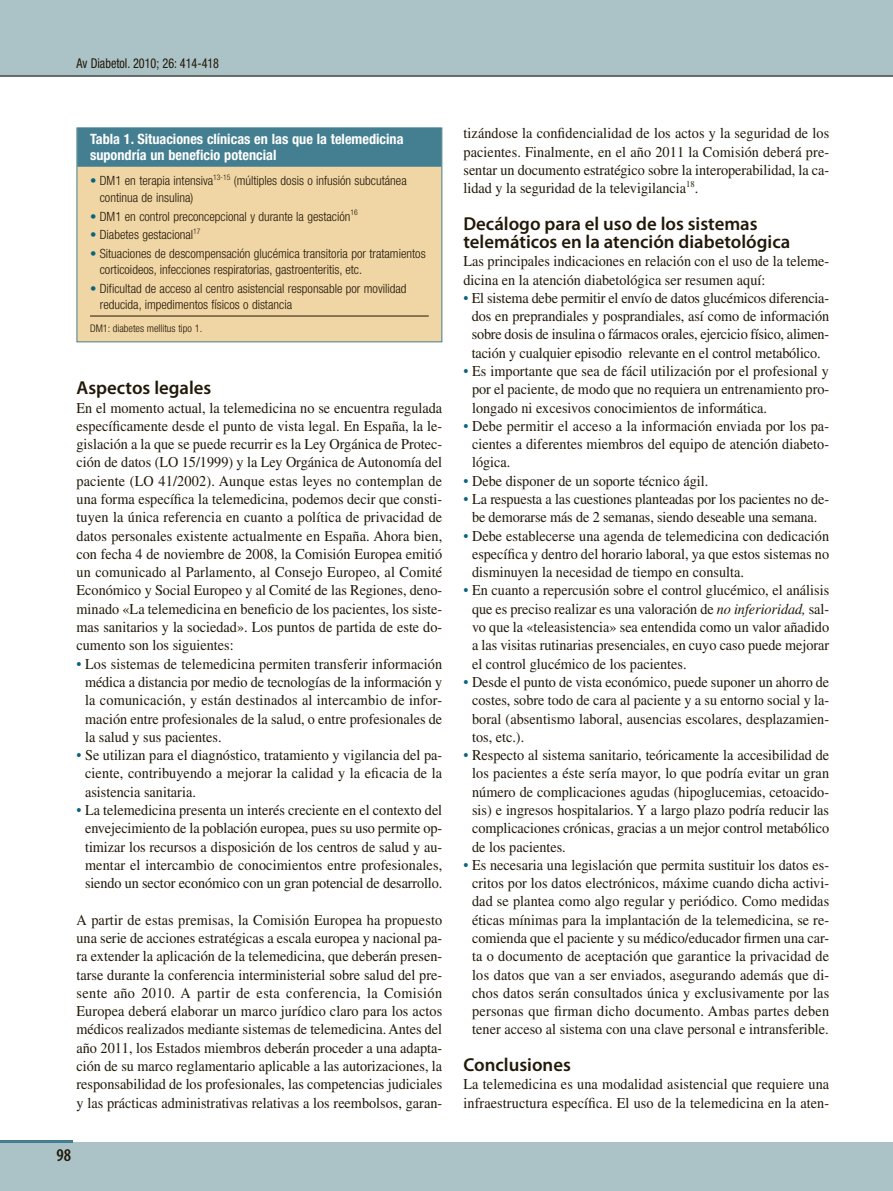
<style>
.page{position:relative;width:893px;height:1191px;background:#fff}
.page>*{position:absolute;margin:0;border:0;box-sizing:border-box;transform-origin:0 0}
.t1{font:600 18.75px/18.3px "Myriad Pro";color:#211808}
.t2{font:600 condensed 18px "Myriad Pro";color:#211808}
.t3{font:15px/18.3px "Times LT Std";color:#211808;text-align:justify;scale:.95 1}
.t4{font:700 condensed 14.25px/16.5px "Helvetica Neue LT Std";color:#fff}
.t5{font:condensed 13.5px "Helvetica Neue LT Std";color:#211808;scale:.9 1}
.t6{font:300 condensed 12.75px/16.5px "Helvetica Neue LT Std";color:#211808}
.t7{font:300 condensed 10.5px "Helvetica Neue LT Std";color:#211808}
.s1{color:#09657f}
.s2{font-style:italic}
</style>
<div class="page">
<div style="left:0;top:0;width:893px;height:76px;background:#abc3c6"></div>
<hr style="left:0;top:76px;width:893px;height:1px;background:#211808">
<div style="left:0;top:1142px;width:893px;height:48px;background:#abc3c6"></div>
<hr style="left:0;top:1140px;width:72px;height:2px;background:#437e91">
<div style="left:77px;top:128px;width:365px;height:214px;background:#f0d5a5"></div>
<div style="left:77px;top:128px;width:364px;height:39px;background:#437e91"></div>
<hr style="left:90px;top:316px;width:339px;height:1px;background:#211808">
<div style="left:77px;top:128px;width:365px;height:214px;border:1px solid #437e91"></div>
<p class="t5" style="left:77px;top:59px;width:160px">Av Diabetol. 2010; 26: 414-418</p>
<p class="t4" style="left:90px;top:132px;width:315px">Tabla 1. Situaciones clínicas en las que la telemedicina supondría un beneficio potencial</p>
<p class="t6" style="left:100px;top:174px;width:309px;text-indent:-10px"><span class="s1">•</span> DM1 en terapia intensiva<sup>13-15</sup> (múltiples dosis o infusión subcutánea continua de insulina)</p>
<p class="t6" style="left:90px;top:209px;width:269px"><span class="s1">•</span> DM1 en control preconcepcional y durante la gestación<sup>16</sup></p>
<p class="t6" style="left:90px;top:228px;width:112px"><span class="s1">•</span> Diabetes gestacional<sup>17</sup></p>
<p class="t6" style="left:100px;top:246px;width:327px;text-indent:-10px"><span class="s1">•</span> Situaciones de descompensación glucémica transitoria por tratamientos corticoideos, infecciones respiratorias, gastroenteritis, etc.</p>
<p class="t6" style="left:100px;top:282px;width:308px;text-indent:-10px"><span class="s1">•</span> Dificultad de acceso al centro asistencial responsable por movilidad reducida, impedimentos físicos o distancia</p>
<p class="t7" style="left:90px;top:324px;width:114px">DM1: diabetes mellitus tipo 1.</p>
<p class="t1" style="left:77px;top:381px;width:136px">Aspectos legales</p>
<p class="t3" style="left:77px;top:400px;width:386px">En el momento actual, la telemedicina no se encuentra regulada específicamente desde el punto de vista legal. En España, la le&shy;gislación a la que se puede recurrir es la Ley Orgánica de Protec&shy;ción de datos (LO 15/1999) y la Ley Orgánica de Autonomía del paciente (LO 41/2002). Aunque estas leyes no contemplan de una forma específica la telemedicina, podemos decir que consti&shy;tuyen la única referencia en cuanto a política de privacidad de datos personales existente actualmente en España. Ahora bien, con fecha 4 de noviembre de 2008, la Comisión Europea emitió un comunicado al Parlamento, al Consejo Europeo, al Comité Económico y Social Europeo y al Comité de las Regiones, deno&shy;minado «La telemedicina en beneficio de los pacientes, los siste&shy;mas sanitarios y la sociedad». Los puntos de partida de este do&shy;cumento son los siguientes:</p>
<p class="t3" style="left:85px;top:656px;width:377px;text-indent:-9px"><span class="s1">•</span> Los sistemas de telemedicina permiten transferir información médica a distancia por medio de tecnologías de la información y la comunicación, y están destinados al intercambio de infor&shy;mación entre profesionales de la salud, o entre profesionales de la sa lud y sus pacientes.</p>
<p class="t3" style="left:85px;top:747px;width:377px;text-indent:-9px"><span class="s1">•</span> Se utilizan para el diagnóstico, tratamiento y vigilancia del pa&shy;ciente, contribuyendo a mejorar la calidad y la eficacia de la asistencia sanitaria.</p>
<p class="t3" style="left:77px;top:802px;width:386px;text-align:center"><span class="s1">•</span> La telemedicina presenta un interés creciente en el contexto del envejecimiento de la población europea, pues su uso permite op&shy;timizar los recursos a disposición de los centros de salud y au&shy;mentar el intercambio de conocimientos entre profesionales, siendo un sector económico con un gran potencial de desarrollo.</p>
<p class="t3" style="left:77px;top:912px;width:386px">A partir de estas premisas, la Comisión Europea ha propuesto una serie de acciones estratégicas a escala europea y nacional pa&shy;ra extender la aplicación de la telemedicina, que deberán presen&shy;tarse durante la conferencia interministerial sobre salud del pre&shy;sente año 2010. A partir de esta conferencia, la Comisión Europea deberá elaborar un marco jurídico claro para los actos médicos realizados mediante sistemas de telemedicina. Antes del año 2011, los Estados miembros deberán proceder a una adapta&shy;ción de su marco reglamentario aplicable a las autorizaciones, la responsabilidad de los profesionales, las competencias judiciales y las prácticas administrativas relativas a los reembolsos, garan-</p>
<p class="t2" style="left:56px;top:1148px;width:16px">98</p>
<p class="t3" style="left:463px;top:126px;width:386px">tizándose la confidencialidad de los actos y la seguridad de los pacientes. Finalmente, en el año 2011 la Comisión deberá pre&shy;sentar un documento estratégico sobre la interoperabilidad, la ca&shy;lidad y la seguridad de la televigilancia<sup>18</sup>.</p>
<p class="t1" style="left:463px;top:216px;width:328px">Decálogo para el uso de los sistemas telemáticos en la atención diabetológica</p>
<p class="t3" style="left:463px;top:254px;width:386px">Las principales indicaciones en relación con el uso de la teleme&shy;dicina en la atención diabetológica ser resumen aquí:</p>
<p class="t3" style="left:463px;top:290px;width:387px;text-align:center"><span class="s1">•</span> El sistema debe permitir el envío de datos glucémicos diferencia&shy;dos en preprandiales y posprandiales, así como de información sobre dosis de insulina o fármacos orales, ejercicio físico, alimen&shy;tación y cualquier episodio relevante en el control metabólico.</p>
<p class="t3" style="left:472px;top:363px;width:377px;text-indent:-9px"><span class="s1">•</span> Es importante que sea de fácil utilización por el profesional y por el paciente, de modo que no requiera un entrenamiento pro&shy;longado ni excesivos conocimientos de informática.</p>
<p class="t3" style="left:472px;top:418px;width:377px;text-indent:-9px"><span class="s1">•</span> Debe permitir el acceso a la información enviada por los pa&shy;cientes a diferentes miembros del equipo de atención diabeto&shy;lógica.</p>
<p class="t3" style="left:463px;top:473px;width:259px"><span class="s1">•</span> Debe disponer de un soporte técnico ágil.</p>
<p class="t3" style="left:463px;top:491px;width:386px;text-align:center"><span class="s1">•</span> La respuesta a las cuestiones planteadas por los pacientes no de&shy;be demorarse más de 2 semanas, siendo deseable una semana.</p>
<p class="t3" style="left:472px;top:528px;width:377px;text-indent:-9px"><span class="s1">•</span> Debe establecerse una agenda de telemedicina con dedicación específica y dentro del horario laboral, ya que estos sistemas no disminuyen la necesidad de tiempo en consulta.</p>
<p class="t3" style="left:472px;top:583px;width:377px;text-indent:-9px"><span class="s1">•</span> En cuanto a repercusión sobre el control glucémico, el análisis que es preciso realizar es una valoración de <span class="s2">no inferioridad,</span> sal&shy;vo que la «teleasistencia» sea entendida como un valor añadido a las visitas rutinarias presenciales, en cuyo caso puede mejorar el control glucémico de los pacientes.</p>
<p class="t3" style="left:472px;top:674px;width:378px;text-indent:-9px"><span class="s1">•</span> Desde el punto de vista económico, puede suponer un ahorro de costes, sobre todo de cara al paciente y a su entorno social y la&shy;boral (absentismo laboral, ausencias escolares, desplazamien&shy;tos, etc.).</p>
<p class="t3" style="left:472px;top:747px;width:378px;text-indent:-9px"><span class="s1">•</span> Respecto al sistema sanitario, teóricamente la accesibilidad de los pacientes a éste sería mayor, lo que podría evitar un gran número de complicaciones agudas (hipoglucemias, cetoacido&shy;sis) e ingresos hospitalarios. Y a largo plazo podría reducir las complicaciones crónicas, gracias a un mejor control metabólico de los pacientes.</p>
<p class="t3" style="left:463px;top:857px;width:386px;text-align:center"><span class="s1">•</span> Es necesaria una legislación que permita sustituir los datos es&shy;critos por los datos electrónicos, máxime cuando dicha activi&shy;dad se plantea como algo regular y periódico. Como medidas éticas mínimas para la implantación de la telemedicina, se re&shy;comienda que el paciente y su médico/educador firmen una car&shy;ta o documento de aceptación que garantice la privacidad de los datos que van a ser enviados, asegurando además que di&shy;chos datos serán consultados única y exclusivamente por las personas que firman dicho documento. Ambas partes deben tener acceso al sistema con una clave personal e intransferible.</p>
<p class="t1" style="left:463px;top:1057px;width:109px">Conclusiones</p>
<p class="t3" style="left:463px;top:1076px;width:386px">La telemedicina es una modalidad asistencial que requiere una infraestructura específica. El uso de la telemedicina en la aten-</p>
</div>
